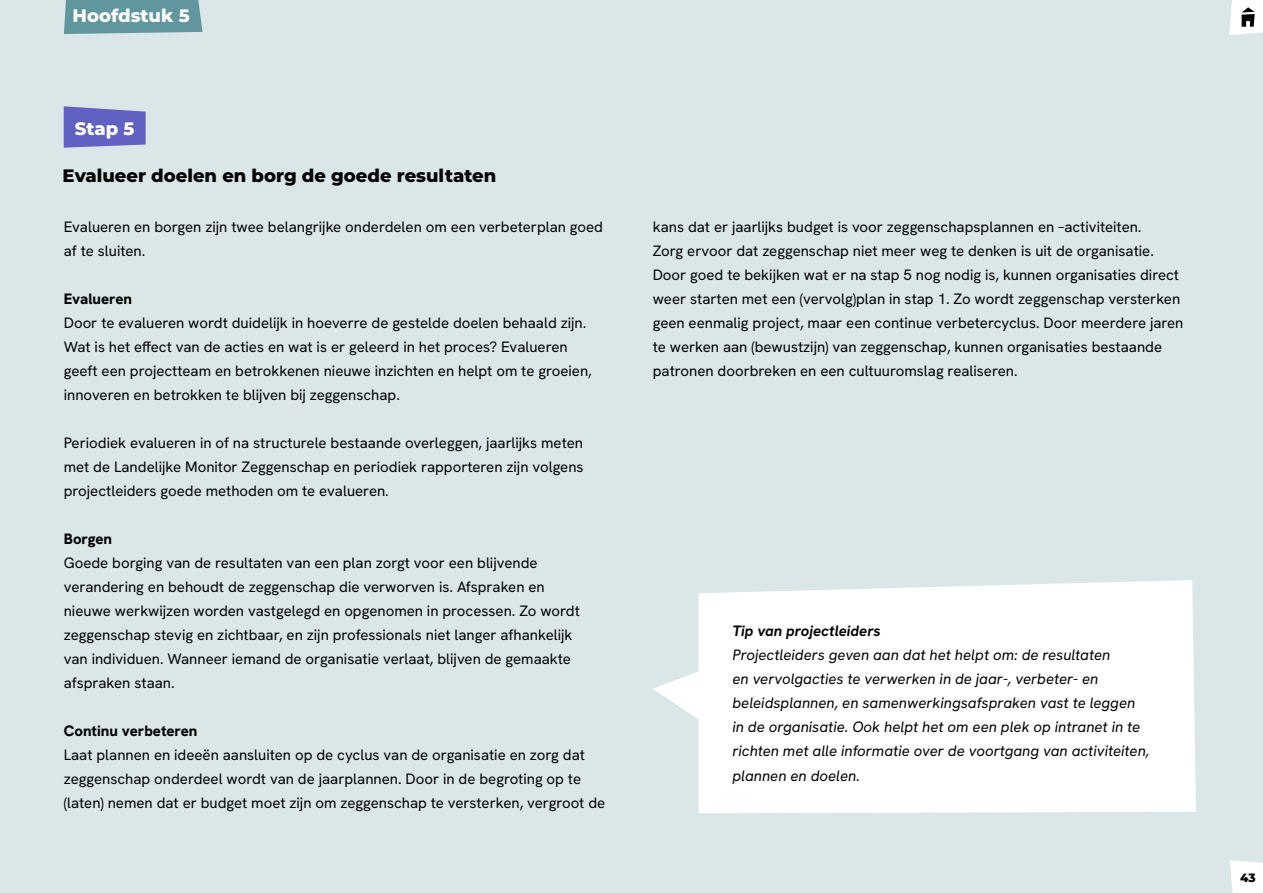
<style>
.page{position:relative;width:1263px;height:893px;background:#dae6e7}
.page>*{position:absolute;margin:0;border:0;box-sizing:border-box;transform-origin:0 0}
.t1{font:800 18px "Montserrat";color:#000}
.t2{font:800 18px "Montserrat";color:#fff}
.t3{font:15px/24px "Hanken Grotesk";color:#000}
.t4{font:italic 15px/24px "Hanken Grotesk";color:#000}
.t5{font:800 15px "Hanken Grotesk";color:#000}
.t6{font:italic 700 15px "Hanken Grotesk";color:#020203}
.t7{font:800 12px "Montserrat";color:#000}
</style>
<div class="page">
<svg style="left:1230px;top:860px;width:33px;height:33px"></svg>
<svg style="left:64px;top:106px;width:82px;height:42px;background:#6f70c5"></svg>
<div style="left:64px;top:0;width:138px;height:34px;background:#62969e"></div>
<svg style="left:653px;top:672px;width:45px;height:47px"></svg>
<div style="left:698px;top:580px;width:498px;height:233px;background:#fff"></div>
<svg style="left:1229px;top:0;width:34px;height:35px"></svg>
<p class="t2" style="left:73px;top:3px;width:119px">Hoofdstuk 5</p>
<p class="t2" style="left:75px;top:115px;width:61px">Stap 5</p>
<p class="t1" style="left:63px;top:163px;width:435px">Evalueer doelen en borg de goede resultaten</p>
<p class="t3" style="left:64px;top:214px;width:541px">Evalueren en borgen zijn twee belangrijke onderdelen om een verbeterplan goed af te sluiten.</p>
<p class="t5" style="left:64px;top:289px;width:70px">Evalueren</p>
<p class="t3" style="left:64px;top:310px;width:529px">Door te evalueren wordt duidelijk in hoeverre de gestelde doelen behaald zijn.<br>Wat is het effect van de acties en wat is er geleerd in het proces? Evalueren geeft een projectteam en betrokkenen nieuwe inzichten en helpt om te groeien, innoveren en betrokken te blijven bij zeggenschap.</p>
<p class="t3" style="left:64px;top:430px;width:521px;text-align:justify">Periodiek evalueren in of na structurele bestaande overleggen, jaarlijks meten met de Landelijke Monitor Zeggenschap en periodiek rapporteren zijn volgens projectleiders goede methoden om te evalueren.</p>
<p class="t5" style="left:64px;top:529px;width:50px">Borgen</p>
<p class="t3" style="left:64px;top:550px;width:518px">Goede borging van de resultaten van een plan zorgt voor een blijvende verandering en behoudt de zeggenschap die verworven is. Afspraken en nieuwe werkwijzen worden vastgelegd en opgenomen in processen. Zo wordt zeggenschap stevig en zichtbaar, en zijn professionals niet langer afhankelijk van individuen. Wanneer iemand de organisatie verlaat, blijven de gemaakte afspraken staan.</p>
<p class="t5" style="left:64px;top:721px;width:135px">Continu verbeteren</p>
<p class="t3" style="left:64px;top:742px;width:543px">Laat plannen en ideeën aansluiten op de cyclus van de organisatie en zorg dat zeggenschap onderdeel wordt van de jaarplannen. Door in de begroting op te (laten) nemen dat er budget moet zijn om zeggenschap te versterken, vergroot de</p>
<p class="t3" style="left:653px;top:214px;width:490px">kans dat er jaarlijks budget is voor zeggenschapsplannen en –activiteiten.</p>
<p class="t3" style="left:653px;top:238px;width:532px">Zorg ervoor dat zeggenschap niet meer weg te denken is uit de organisatie.<br>Door goed te bekijken wat er na stap 5 nog nodig is, kunnen organisaties direct weer starten met een (vervolg)plan in stap 1. Zo wordt zeggenschap versterken geen eenmalig project, maar een continue verbetercyclus. Door meerdere jaren te werken aan (bewustzijn) van zeggenschap, kunnen organisaties bestaande patronen doorbreken en een cultuuromslag realiseren.</p>
<p class="t6" style="left:732px;top:622px;width:150px">Tip van projectleiders</p>
<p class="t4" style="left:732px;top:643px;width:418px">Projectleiders geven aan dat het helpt om: de resultaten<br>en vervolgacties te verwerken in de jaar-, verbeter- en beleidsplannen, en samenwerkingsafspraken vast te leggen in de organisatie. Ook helpt het om een plek op intranet in te richten met alle informatie over de voortgang van activiteiten, plannen en doelen.</p>
<p class="t7" style="left:1240px;top:869px;width:17px">43</p>
</div>
